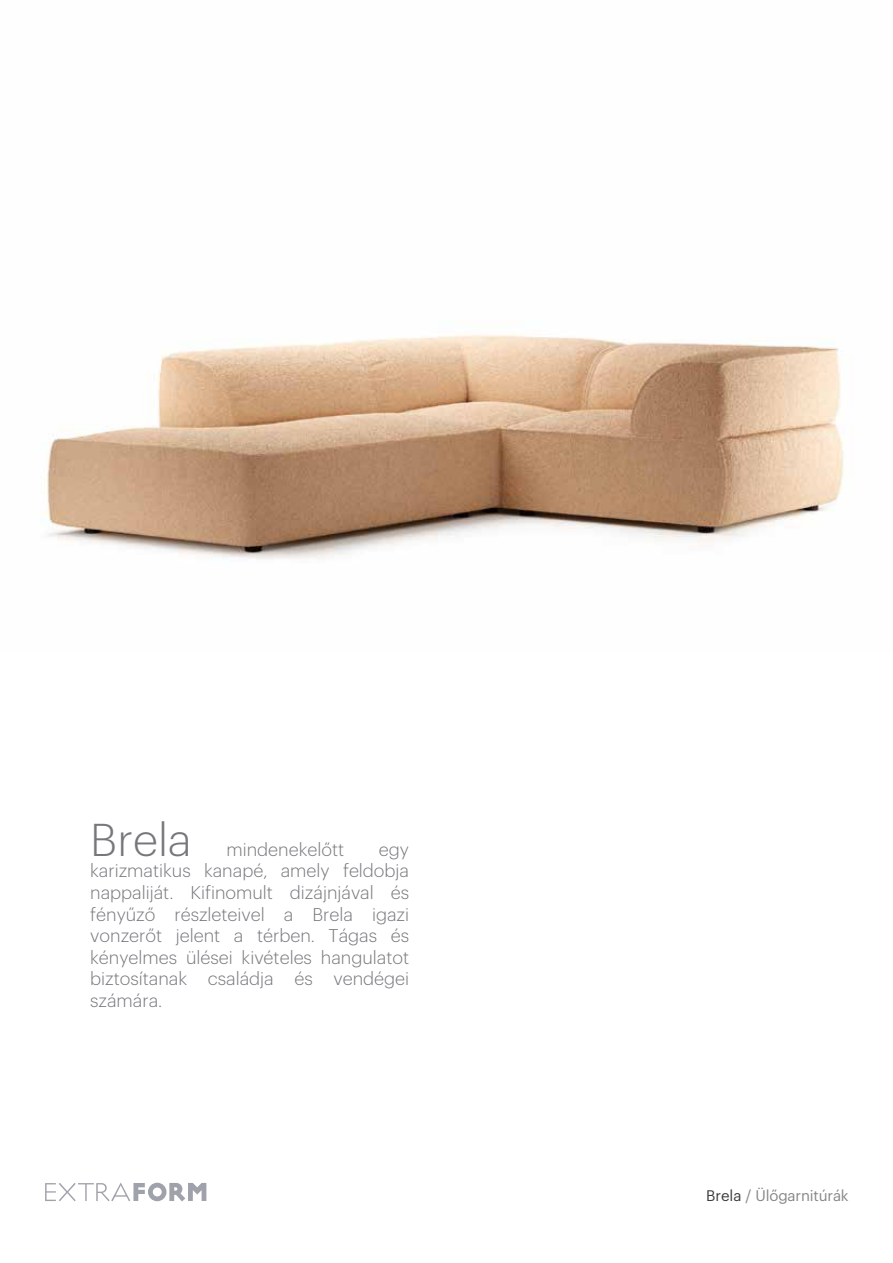
<style>
.page{position:relative;width:893px;height:1263px;background:#fff}
.page>*{position:absolute;margin:0;border:0;box-sizing:border-box;transform-origin:0 0}
.t1{font:300 45px "Graphik";color:#76777b}
.t2{font:300 18px/21.6px "Graphik";color:#76777b;text-align:justify}
.t3{font:15px "Graphik";letter-spacing:-.01em;color:#878787}
.s1{color:#3d3d3c}
</style>
<div class="page">
<svg style="left:45px;top:1182px;width:161px;height:19px"></svg>
<img style="left:40px;top:334px;width:804px;height:225px">
<h1 class="t1" style="left:90px;top:806px;width:103px">Brela</h1>
<p class="t2" style="left:227px;top:837px;width:119px">mindenekelőtt</p>
<p class="t2" style="left:90px;top:837px;width:320px;text-indent:289px">egy karizmatikus kanapé, amely feldobja nappaliját. Kifinomult dizájnjával és fényűző részleteivel a Brela igazi vonzerőt jelent a térben. Tágas és kényelmes ülései kivételes hangulatot biztosítanak családja és vendégei számára.</p>
<p class="t3" style="left:706px;top:1184px;width:144px"><span class="s1">Brela</span> / Ülőgarnitúrák</p>
</div>
